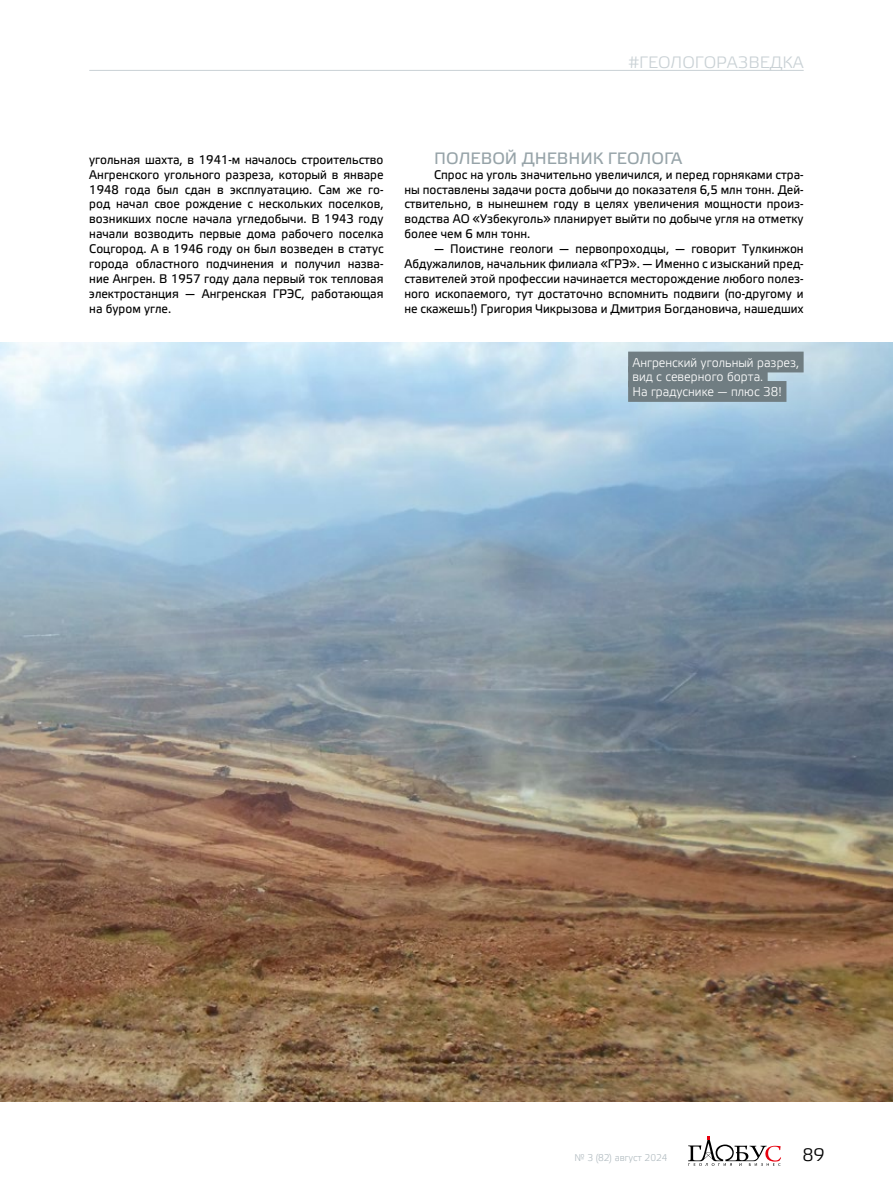
<style>
.page{position:relative;width:893px;height:1191px;background:#fff}
.page>*{position:absolute;margin:0;border:0;box-sizing:border-box;transform-origin:0 0}
.t1{font:18px "Elektra Light Pro";color:#000}
.новый_Подзаголовок{font:16.5px "Elektra Text Pro";color:#96a3a8}
.рубрика_новая{font:16.5px "Elektra Light Pro";color:#c9d1d5}
.подпись_к_рисунку_ин{font:12.75px "Elektra Light Pro";color:#fff;scale:.95 1}
.Основной_новый{font:12.45px/14.9px "Elektra Text Pro";color:#000;text-align:justify;scale:.95 1}
.t2{font:9.75px "Elektra Light Pro";color:#b3bdc2;scale:.95 1}
</style>
<div class="page">
<svg style="left:688px;top:1136px;width:93px;height:29px"></svg>
<hr style="left:89px;top:70px;width:715px;height:1px;background:#c9d1d5">
<img style="left:0;top:342px;width:893px;height:759px">
<div style="left:628px;top:351px;width:176px;height:21px;background:#707d82"></div>
<div style="left:628px;top:366px;width:140px;height:21px;background:#707d82"></div>
<div style="left:628px;top:381px;width:158px;height:21px;background:#707d82"></div>
<p class="рубрика_новая" style="left:628px;top:54px;width:177px">#ГЕОЛОГОРАЗВЕДКА</p>
<p class="Основной_новый" style="left:89px;top:152px;width:311px">угольная шахта, в 1941-м началось строительство Ангренского угольного разреза, который в январе 1948 года был сдан в эксплуатацию. Сам же го&shy;род начал свое рождение с нескольких поселков, возникших после начала угледобычи. В 1943 году начали возводить первые дома рабочего поселка Соцгород. А в 1946 году он был возведен в статус города областного подчинения и получил назва&shy;ние Ангрен. В 1957 году дала первый ток тепловая электростанция — Ангренская ГРЭС, работающая на буром угле.</p>
<p class="новый_Подзаголовок" style="left:434px;top:149px;width:250px">ПОЛЕВОЙ ДНЕВНИК ГЕОЛОГА</p>
<p class="Основной_новый" style="left:404px;top:167px;width:422px;text-indent:30px">Спрос на уголь значительно увеличился, и перед горняками стра&shy;ны поставлены задачи роста добычи до показателя 6,5 млн тонн. Дей&shy;ствительно, в нынешнем году в целях увеличения мощности произ&shy;водства АО «Узбекуголь» планирует выйти по добыче угля на отметку более чем 6 млн тонн.</p>
<p class="Основной_новый" style="left:404px;top:242px;width:422px;text-indent:30px">— Поистине геологи — первопроходцы, — говорит Тулкинжон Абдужалилов, начальник филиала «ГРЭ». — Именно с изысканий пред&shy;ставителей этой профессии начинается месторождение любого полез&shy;ного ископаемого, тут достаточно вспомнить подвиги (по-другому и не скажешь!) Григория Чикрызова и Дмитрия Богдановича, нашедших</p>
<p class="подпись_к_рисунку_ин" style="left:632px;top:355px;width:177px">Ангренский угольный разрез,</p>
<p class="подпись_к_рисунку_ин" style="left:632px;top:370px;width:139px">вид с северного борта.</p>
<p class="подпись_к_рисунку_ин" style="left:632px;top:385px;width:159px">На градуснике — плюс 38!</p>
<p class="t2" style="left:575px;top:1152px;width:99px">№ 3 (82) август 2024</p>
<h1 class="t1" style="left:802px;top:1145px;width:24px">89</h1>
</div>
